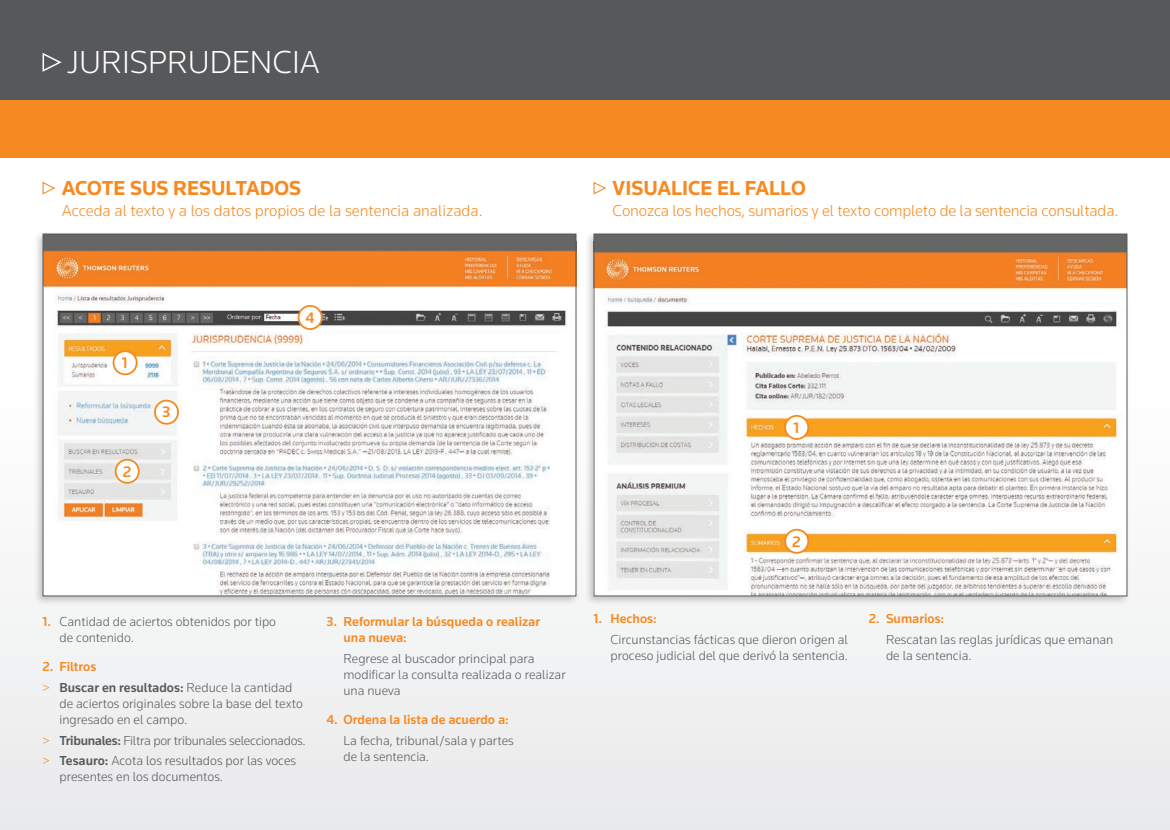
<style>
.page{position:relative;width:1170px;height:830px;background:#fff}
.page>*{position:absolute;margin:0;border:0;box-sizing:border-box;transform-origin:0 0}
.Cabezal{font:300 33px "Knowledge";color:#fff}
.Titulo_02{font:700 21px "Knowledge";color:#f6891f}
.Titulo_02-2{font:300 16.5px "Knowledge";letter-spacing:-.01em;color:#f6891f}
.Titulo{font:500 15.75px "Knowledge";color:#f6891f}
.Texto_Bullets{font:300 13.5px/16.2px "Knowledge";color:#57585a}
.Texto_Bullets-2{font:500 13.5px "Knowledge";color:#f6891f}
.Texto_Bullets-3{font:300 13.5px "Knowledge";letter-spacing:-.02em;color:#57585a}
.Texto_Bullets-4{font:500 13.5px "Knowledge";color:#57585a}
.s1{font-weight:500;color:#f6891f}
.s2{font-weight:300;color:#f6891f}
.s3{font-weight:300}
.s4{color:#f6891f}
.s5{font-weight:500}
</style>
<div class="page">
<div style="left:0;top:238px;width:1169px;height:591px;background:#f0f0f1"></div>
<div style="left:0;top:100px;width:1169px;height:57px;background:#f6891f"></div>
<div style="left:0;top:0;width:1169px;height:100px;background:#57585a"></div>
<svg style="left:42px;top:52px;width:20px;height:20px"></svg>
<div style="left:33px;top:230px;width:547px;height:375px;background:#231f20;opacity:.25"></div>
<img style="left:45px;top:241px;width:529px;height:353px">
<div style="left:583px;top:230px;width:547px;height:375px;background:#231f20;opacity:.25"></div>
<img style="left:595px;top:241px;width:530px;height:353px">
<div style="left:113px;top:351px;width:24px;height:23px;background:#fff;border-radius:50%"></div>
<div style="left:113px;top:350px;width:24px;height:25px;border:2px solid #f6891f;border-radius:50%"></div>
<div style="left:785px;top:415px;width:23px;height:24px;background:#fff;border-radius:50%"></div>
<div style="left:784px;top:415px;width:25px;height:24px;border:2px solid #f6891f;border-radius:50%"></div>
<div style="left:155px;top:400px;width:23px;height:23px;background:#fff;border-radius:50%"></div>
<div style="left:154px;top:399px;width:25px;height:25px;border:2px solid #f6891f;border-radius:50%"></div>
<div style="left:298px;top:306px;width:24px;height:23px;background:#fff;border-radius:50%"></div>
<div style="left:298px;top:305px;width:24px;height:25px;border:2px solid #f6891f;border-radius:50%"></div>
<div style="left:116px;top:459px;width:23px;height:23px;background:#fff;border-radius:50%"></div>
<div style="left:115px;top:458px;width:25px;height:25px;border:2px solid #f6891f;border-radius:50%"></div>
<div style="left:785px;top:529px;width:23px;height:23px;background:#fff;border-radius:50%"></div>
<div style="left:784px;top:528px;width:25px;height:25px;border:2px solid #f6891f;border-radius:50%"></div>
<svg style="left:42px;top:181px;width:14px;height:14px"></svg>
<svg style="left:593px;top:181px;width:13px;height:14px"></svg>
<p class="Cabezal" style="left:67px;top:42px;width:254px">JURISPRUDENCIA</p>
<p class="Titulo_02" style="left:62px;top:175px;width:241px">ACOTE SUS RESULTADOS</p>
<p class="Titulo_02-2" style="left:62px;top:200px;width:422px">Acceda al texto y a los datos propios de la sentencia analizada.</p>
<p class="Titulo_02" style="left:612px;top:175px;width:195px">VISUALICE EL FALLO</p>
<p class="Titulo_02-2" style="left:612px;top:200px;width:507px">Conozca los hechos, sumarios y el texto completo de la sentencia consultada.</p>
<p class="Titulo" style="left:122px;top:353px;width:7px">1</p>
<p class="Titulo" style="left:123px;top:461px;width:10px">2</p>
<p class="Titulo" style="left:162px;top:402px;width:10px">3</p>
<p class="Titulo" style="left:305px;top:307px;width:11px">4</p>
<p class="Texto_Bullets" style="left:43px;top:613px;width:235px"><span class="s1">1.</span> Cantidad de aciertos obtenidos por tipo</p>
<p class="Texto_Bullets" style="left:60px;top:629px;width:76px">de contenido.</p>
<p class="Texto_Bullets-2" style="left:43px;top:658px;width:55px">2. Filtros</p>
<p class="Texto_Bullets-4" style="left:43px;top:678px;width:251px"><span class="s2">&gt;</span> Buscar en resultados: <span class="s3">Reduce la cantidad</span></p>
<p class="Texto_Bullets" style="left:60px;top:694px;width:245px">de aciertos originales sobre la base del texto ingresado en el campo.</p>
<p class="Texto_Bullets-3" style="left:43px;top:731px;width:265px"><span class="s4">&gt;</span> <span class="s5">Tribunales:</span> Filtra por tribunales seleccionados.</p>
<p class="Texto_Bullets" style="left:60px;top:751px;width:238px;text-indent:-17px"><span class="s4">&gt;</span> <span class="s5">Tesauro:</span> Acota los resultados por las voces presentes en los documentos.</p>
<p class="Texto_Bullets-2" style="left:326px;top:613px;width:215px">3. Reformular la búsqueda o realizar</p>
<p class="Texto_Bullets-2" style="left:343px;top:629px;width:65px">una nueva:</p>
<p class="Texto_Bullets" style="left:343px;top:649px;width:192px">Regrese al buscador principal para</p>
<p class="Texto_Bullets" style="left:343px;top:665px;width:224px">modificar la consulta realizada o realizar</p>
<p class="Texto_Bullets" style="left:343px;top:682px;width:59px">una nueva</p>
<p class="Texto_Bullets-2" style="left:326px;top:711px;width:184px">4. Ordena la lista de acuerdo a:</p>
<p class="Texto_Bullets" style="left:343px;top:731px;width:172px">La fecha, tribunal/sala y partes</p>
<p class="Texto_Bullets" style="left:343px;top:747px;width:87px">de la sentencia.</p>
<p class="Titulo" style="left:793px;top:417px;width:7px">1</p>
<p class="Titulo" style="left:792px;top:531px;width:10px">2</p>
<p class="Texto_Bullets-2" style="left:593px;top:610px;width:65px">1. Hechos:</p>
<p class="Texto_Bullets" style="left:610px;top:630px;width:239px">Circunstancias fácticas que dieron origen al proceso judicial del que derivó la sentencia.</p>
<p class="Texto_Bullets-2" style="left:868px;top:610px;width:77px">2. Sumarios:</p>
<p class="Texto_Bullets" style="left:885px;top:630px;width:229px">Rescatan las reglas jurídicas que emanan de la sentencia.</p>
</div>
